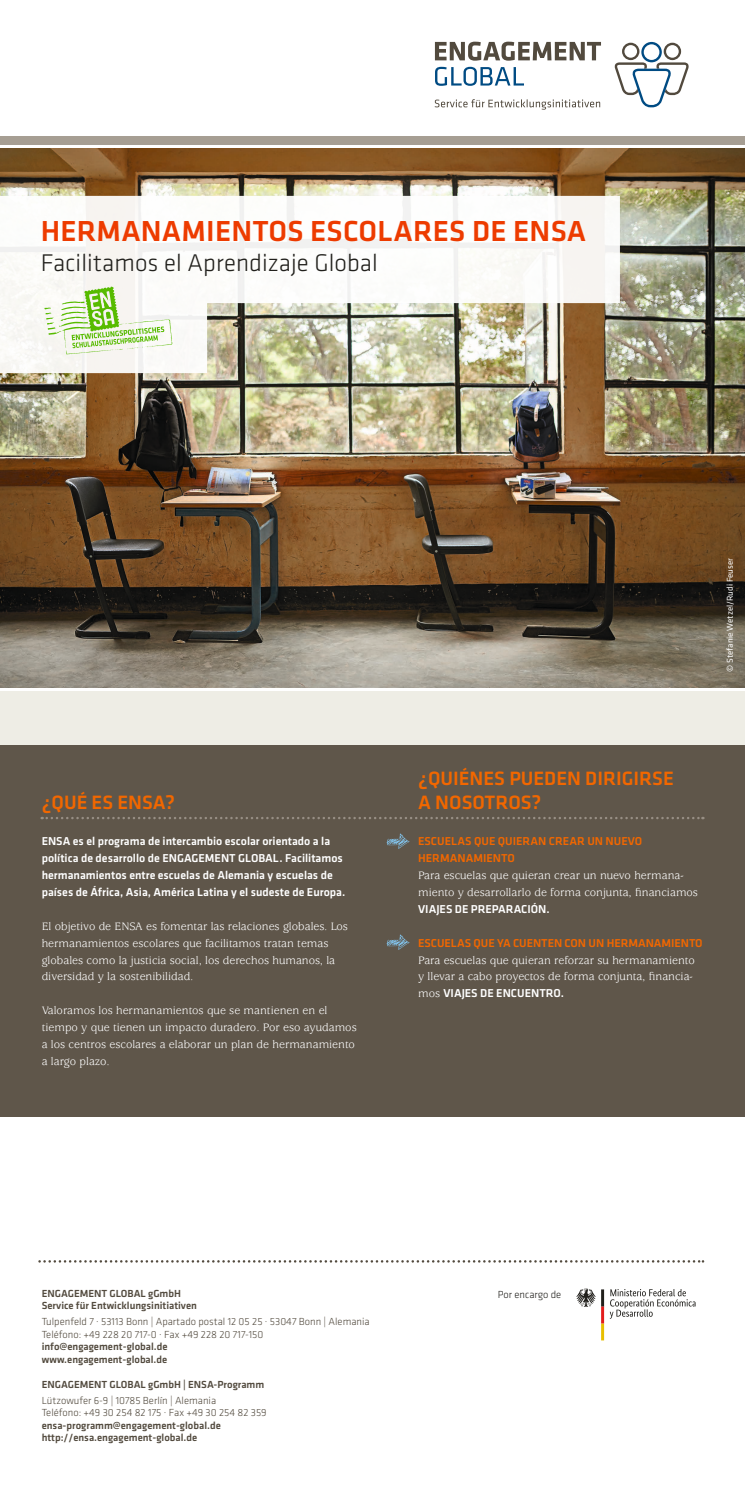
<style>
.page{position:relative;width:745px;height:1489px;background:#fff}
.page>*{position:absolute;margin:0;border:0;box-sizing:border-box;transform-origin:0 0}
.t1{font:500 30px "Klavika Basic";letter-spacing:.005em;color:#ed3b00}
.t2{font:300 25px "Klavika Basic";letter-spacing:.005em;color:#21201c}
.t3{font:500 20px/23.8px "Klavika Basic";color:#f26700}
.t4{font:11.88px/16.9px "Usherwood Std";color:#fff}
.t5{font:500 11.88px/16.9px "Klavika Basic";color:#fff}
.t6{font:500 11.88px/16.9px "Klavika Basic";color:#f26700}
.t7{font:500 10.62px "Klavika Basic";color:#524a3e}
.t8{font:300 10.62px "Klavika Basic";color:#524a3e}
.t9{font:300 10.62px "Klavika Basic";color:#21201c}
.t10{font:8.75px "Klavika Basic";color:#fff}
.s1{font-family:"Klavika Basic";font-weight:500}
</style>
<div class="page">
<div style="left:0;top:744px;width:744px;height:372px;background:#5f564a"></div>
<svg style="left:614px;top:42px;width:74px;height:65px"></svg>
<svg style="left:434px;top:42px;width:166px;height:19px"></svg>
<svg style="left:435px;top:67px;width:88px;height:19px"></svg>
<svg style="left:434px;top:99px;width:165px;height:11px"></svg>
<img style="left:0;top:149px;width:744px;height:538px">
<div style="left:0;top:691px;width:744px;height:53px;background:#eeede5"></div>
<div style="left:0;top:136px;width:744px;height:9px;background:#a69e93"></div>
<svg style="left:0;top:196px;width:619px;height:177px"></svg>
<svg style="left:44px;top:286px;width:128px;height:68px"></svg>
<img style="left:386px;top:833px;width:24px;height:16px">
<img style="left:386px;top:934px;width:24px;height:16px">
<svg style="left:42px;top:817px;width:661px;height:2px"></svg>
<svg style="left:609px;top:1289px;width:86px;height:29px"></svg>
<svg style="left:576px;top:1288px;width:27px;height:52px"></svg>
<svg style="left:39px;top:1260px;width:664px;height:2px"></svg>
<p class="t1" style="left:41px;top:210px;width:546px">HERMANAMIENTOS ESCOLARES DE ENSA</p>
<p class="t2" style="left:41px;top:247px;width:338px">Facilitamos el Aprendizaje Global</p>
<h1 class="t3" style="left:42px;top:790px;width:135px">¿QUÉ ES ENSA?</h1>
<p class="t5" style="left:42px;top:832px;width:305px">ENSA es el programa de intercambio escolar orientado a la política de desarrollo de ENGAGEMENT GLOBAL. Facilitamos hermanamientos entre escuelas de Alemania y escuelas de países de África, Asia, América Latina y el sudeste de Europa.</p>
<p class="t4" style="left:42px;top:918px;width:307px">El objetivo de ENSA es fomentar las relaciones globales. Los hermanamientos escolares que facilitamos tratan temas globales como la justicia social, los derechos humanos, la diversidad y la sostenibilidad.</p>
<p class="t4" style="left:42px;top:1002px;width:316px">Valoramos los hermanamientos que se mantienen en el tiempo y que tienen un impacto duradero. Por eso ayudamos a los centros escolares a elaborar un plan de hermanamiento a largo plazo.</p>
<p class="t10" style="left:723px;top:671px;width:115px;rotate:-90deg">© Stefanie Wetzel/Rudi Feuser</p>
<h1 class="t3" style="left:418px;top:766px;width:257px">¿QUIÉNES PUEDEN DIRIGIRSE<br>A NOSOTROS?</h1>
<p class="t6" style="left:418px;top:832px;width:225px">ESCUELAS QUE QUIERAN CREAR UN NUEVO<br>HERMANAMIENTO</p>
<p class="t4" style="left:418px;top:867px;width:281px">Para escuelas que quieran crear un nuevo hermana&shy;miento y desarrollarlo de forma conjunta, financiamos<br><span class="s1">VIAJES DE PREPARACIÓN.</span></p>
<p class="t6" style="left:418px;top:933px;width:286px">ESCUELAS QUE YA CUENTEN CON UN HERMANAMIENTO</p>
<p class="t4" style="left:418px;top:951px;width:278px">Para escuelas que quieran reforzar su hermanamiento y llevar a cabo proyectos de forma conjunta, financia&shy;mos <span class="s1">VIAJES DE ENCUENTRO.</span></p>
<p class="t7" style="left:42px;top:1285px;width:141px">ENGAGEMENT GLOBAL gGmbH</p>
<p class="t7" style="left:42px;top:1298px;width:157px">Service für Entwicklungsinitiativen</p>
<p class="t8" style="left:42px;top:1315px;width:329px">Tulpenfeld 7 · 53113 Bonn | Apartado postal 12 05 25 · 53047 Bonn | Alemania</p>
<p class="t8" style="left:42px;top:1327px;width:223px">Teléfono: +49 228 20 717-0 · Fax +49 228 20 717-150</p>
<p class="t7" style="left:42px;top:1339px;width:127px">info@engagement-global.de</p>
<p class="t7" style="left:42px;top:1351px;width:127px">www.engagement-global.de</p>
<p class="t7" style="left:42px;top:1376px;width:224px">ENGAGEMENT GLOBAL gGmbH | ENSA-Programm</p>
<p class="t8" style="left:42px;top:1393px;width:176px">Lützowufer 6-9 | 10785 Berlín | Alemania</p>
<p class="t8" style="left:42px;top:1405px;width:226px">Teléfono: +49 30 254 82 175 · Fax +49 30 254 82 359</p>
<p class="t7" style="left:42px;top:1417px;width:180px">ensa-programm@engagement-global.de</p>
<p class="t7" style="left:42px;top:1430px;width:157px">http://ensa.engagement-global.de</p>
<p class="t9" style="left:497px;top:1287px;width:65px">Por encargo de</p>
</div>
